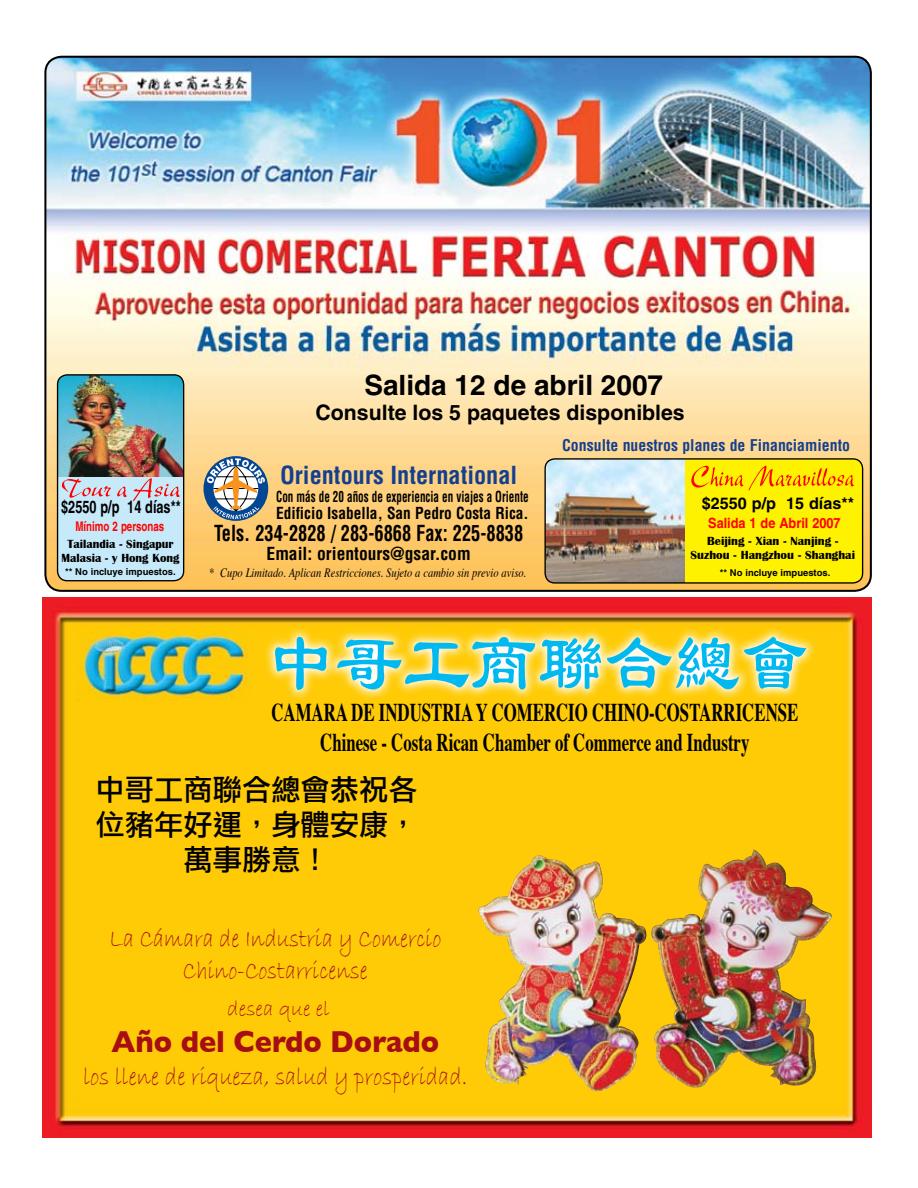
<style>
.page{position:relative;width:918px;height:1188px;background:#fff}
.page>*{position:absolute;margin:0;border:0;box-sizing:border-box;transform-origin:0 0}
.t1{font:82.95px "Li Su";color:#00b9f1;scale:.81 1}
.t2{font:700 30.9px "Gill Sans";color:#a70e13;scale:.93 1}
.t3{font:29.25px/35.1px "Li Hei Pro";color:#000;text-align:center}
.t4{font:700 28.05px "Helvetica";color:#000}
.t5{font:26.7px/32.1px "Bradley Hand ITC";color:#a70e13;text-align:center;scale:.83 1}
.t6{font:26.55px "Bradley Hand ITC";color:#a70e13;scale:.85 1}
.t7{font:700 25.65px/30.8px "Times";color:#000;text-align:center;scale:.66 1}
.t8{font:700 condensed 24.3px "Helvetica";color:#143f90}
.t9{font:22.65px "Bradley Hand ITC";color:#a70e13;scale:.93 1}
.t10{font:700 condensed 21.6px "Helvetica";color:#000;scale:.85 1}
.t11{font:700 21.3px "Helvetica";color:#000}
.t12{font:700 condensed 17.55px "Helvetica";color:#000}
.t13{font:700 17.4px "Helvetica";color:#000;scale:.73 1}
.t14{font:700 condensed 16.2px "Helvetica";color:#000;scale:.95 1}
.t15{font:700 16.2px "Helvetica";color:#000}
.t16{font:700 condensed 15.75px "Helvetica";color:#143f90}
.t17{font:700 condensed 14.85px "Helvetica";color:#000;scale:.75 1}
.t18{font:700 14.1px "Helvetica";color:#f00;scale:.9 1}
.t19{font:700 13.35px "Helvetica";color:#f00;scale:.73 1}
.t20{font:italic 12.75px "Times";color:#000;scale:.82 1}
.t21{font:700 12.15px/14.5px "Britannic";color:#000;text-align:center}
.t22{font:700 9.45px "Helvetica";color:#000}
</style>
<div class="page">
<img style="left:45px;top:57px;width:826px;height:533px;border-radius:16px">
<div style="left:545px;top:459px;width:318px;height:124px;background:#fff200;border-radius:10px"></div>
<img style="left:545px;top:459px;width:140px;height:124px">
<div style="left:544px;top:458px;width:319px;height:126px;border:1px solid #000;border-radius:10px"></div>
<svg style="left:691px;top:466px;width:163px;height:24px"></svg>
<svg style="left:203px;top:456px;width:65px;height:65px"></svg>
<div style="left:58px;top:375px;width:126px;height:206px;background:#c7eafb;border-radius:10px"></div>
<img style="left:58px;top:375px;width:126px;height:102px">
<div style="left:57px;top:374px;width:127px;height:207px;border:1px solid #000;border-radius:10px"></div>
<svg style="left:62px;top:478px;width:118px;height:23px"></svg>
<img style="left:42px;top:598px;width:830px;height:540px">
<svg style="left:262px;top:624px;width:557px;height:79px;background:#ffdf6b"></svg>
<img style="left:477px;top:849px;width:355px;height:243px">
<p class="t4" style="left:364px;top:368px;width:300px">Salida 12 de abril 2007</p>
<p class="t11" style="left:316px;top:400px;width:371px">Consulte los 5 paquetes disponibles</p>
<p class="t13" style="left:61px;top:497px;width:165px">$2550 p/p 14 días**</p>
<p class="t21" style="left:62px;top:537px;width:120px">Tailandia - Singapur<br>Malasia - y Hong Kong</p>
<p class="t22" style="left:65px;top:566px;width:112px">** No incluye impuestos.</p>
<p class="t19" style="left:75px;top:518px;width:123px">Mínimo 2 personas</p>
<p class="t8" style="left:280px;top:460px;width:239px">Orientours International</p>
<p class="t17" style="left:276px;top:487px;width:338px">Con más de 20 años de experiencia en viajes a Oriente</p>
<p class="t14" style="left:276px;top:503px;width:267px">Edificio Isabella, San Pedro Costa Rica.</p>
<p class="t10" style="left:214px;top:519px;width:365px">Tels. 234-2828 / 283-6868 Fax: 225-8838</p>
<p class="t12" style="left:267px;top:542px;width:206px">Email: orientours@gsar.com</p>
<p class="t16" style="left:562px;top:435px;width:289px">Consulte nuestros planes de Financiamiento</p>
<p class="t15" style="left:702px;top:493px;width:154px">$2550 p/p 15 días**</p>
<p class="t21" style="left:691px;top:534px;width:166px">Beijing - Xian - Nanjing -<br>Suzhou - Hangzhou - Shanghai</p>
<p class="t18" style="left:708px;top:514px;width:149px">Salida 1 de Abril 2007</p>
<p class="t20" style="left:209px;top:565px;width:388px">* Cupo Limitado. Aplican Restricciones. Sujeto a cambio sin previo aviso.</p>
<p class="t22" style="left:720px;top:567px;width:112px">** No incluye impuestos.</p>
<h1 class="t1" style="left:268px;top:619px;width:668px">中哥工商聯合總會</h1>
<p class="t7" style="left:271px;top:698px;width:800px">CAMARA DE INDUSTRIA Y COMERCIO CHINO-COSTARRICENSE<br>Chinese - Costa Rican Chamber of Commerce and Industry</p>
<p class="t3" style="left:96px;top:772px;width:324px">中哥工商聯合總會恭祝各位豬年好運，身體安康，萬事勝意！</p>
<p class="t5" style="left:109px;top:923px;width:401px">La Cámara de Industria y Comercio<br>Chino-Costarricense</p>
<p class="t9" style="left:227px;top:994px;width:112px">desea que el</p>
<p class="t2" style="left:112px;top:1024px;width:354px">Año del Cerdo Dorado</p>
<p class="t6" style="left:83px;top:1060px;width:453px">los llene de riqueza, salud y prosperidad.</p>
</div>
